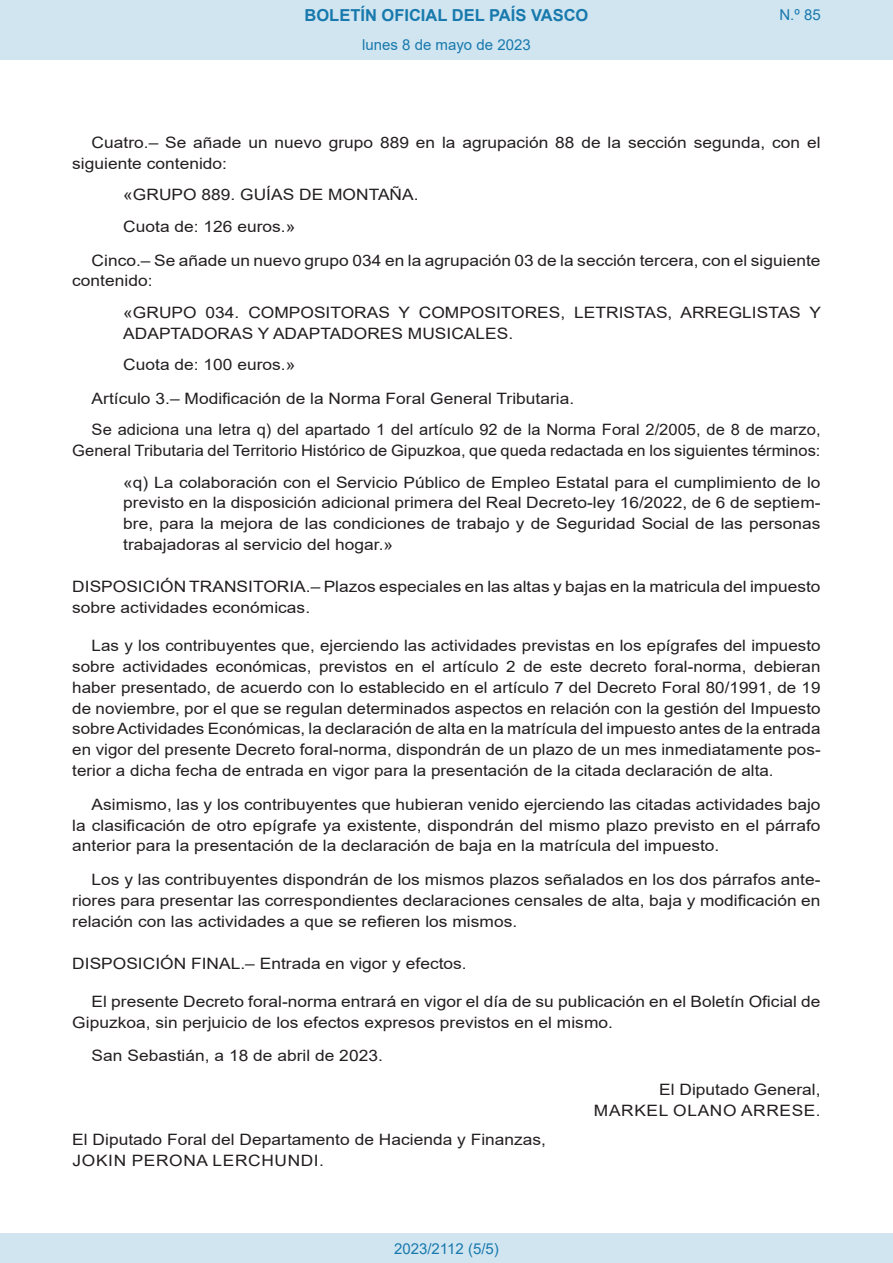
<style>
.page{position:relative;width:893px;height:1263px;background:#fff}
.page>*{position:absolute;margin:0;border:0;box-sizing:border-box;transform-origin:0 0}
.t1{font:700 16.5px "Arial";color:#1879ad}
.BOPVDetalle{font:15.6px/20.9px "Arial";color:#231f20;scale:1.11 1}
.BOPVDetalle-2{font:15.6px/20.9px "Arial";color:#231f20;text-align:justify;scale:1.08 1}
.BOPVDetalle2{font:15.6px/20.9px "Arial";color:#231f20;scale:1.11 1}
.BOPVDetalle-3{font:15.6px/20.9px "Arial";color:#231f20;text-align:right;scale:1.05 1}
.BOPVDisposicionTitul{font:15.6px/20.9px "Arial";color:#231f20;scale:1.11 1}
.BOPVFirmaPuesto{font:15.6px "Arial";color:#231f20;scale:1.11 1}
.BOPVFirmaLugFec{font:15.6px "Arial";color:#231f20;scale:1.11 1}
.BOPVFirmaNombre{font:15.6px "Arial";letter-spacing:.035em;color:#231f20;scale:1.11 1}
.BOPVPuestoLehen2{font:15.6px "Arial";color:#231f20;scale:1.11 1}
.BOPVNombreLehen2{font:15.6px "Arial";letter-spacing:.035em;color:#231f20;scale:1.11 1}
.Paginacion_Centro{font:15px "Arial";color:#1879ad}
</style>
<div class="page">
<div style="left:0;top:0;width:893px;height:60px;background:#d0e5f0"></div>
<div style="left:0;top:1233px;width:893px;height:30px;background:#d0e5f0"></div>
<p class="t1" style="left:305px;top:3px;width:285px">BOLETÍN OFICIAL DEL PAÍS VASCO</p>
<p class="Paginacion_Centro" style="left:362px;top:35px;width:170px">lunes 8 de mayo de 2023</p>
<p class="Paginacion_Centro" style="left:779px;top:5px;width:43px">N.º 85</p>
<p class="BOPVDetalle" style="left:72px;top:132px;width:676px;text-indent:19px">Cuatro.– Se añade un nuevo grupo 889 en la agrupación 88 de la sección segunda, con el siguiente contenido:</p>
<p class="BOPVDetalle2" style="left:123px;top:184px;width:267px">«GRUPO 889. GUÍAS DE MONTAÑA.</p>
<p class="BOPVDetalle2" style="left:123px;top:216px;width:157px">Cuota de: 126 euros.»</p>
<p class="BOPVDetalle" style="left:72px;top:249px;width:676px;text-indent:19px">Cinco.– Se añade un nuevo grupo 034 en la agrupación 03 de la sección tercera, con el siguiente contenido:</p>
<p class="BOPVDetalle2" style="left:123px;top:302px;width:630px">«GRUPO 034. COMPOSITORAS Y COMPOSITORES, LETRISTAS, ARREGLISTAS Y<br>ADAPTADORAS Y ADAPTADORES MUSICALES.</p>
<p class="BOPVDetalle2" style="left:123px;top:354px;width:157px">Cuota de: 100 euros.»</p>
<p class="BOPVDetalle" style="left:92px;top:388px;width:436px">Artículo 3.– Modificación de la Norma Foral General Tributaria.</p>
<p class="BOPVDetalle-3" style="left:72px;top:419px;width:714px">Se adiciona una letra q) del apartado 1 del artículo 92 de la Norma Foral 2/2005, de 8 de marzo,<br>General Tributaria del Territorio Histórico de Gipuzkoa, que queda redactada en los siguientes términos:</p>
<p class="BOPVDetalle2" style="left:123px;top:472px;width:630px;text-align:justify">«q) La colaboración con el Servicio Público de Empleo Estatal para el cumplimiento de lo previsto en la disposición adicional primera del Real Decreto-ley 16/2022, de 6 de septiem&shy;bre, para la mejora de las condiciones de trabajo y de Seguridad Social de las personas trabajadoras al servicio del hogar.»</p>
<p class="BOPVDisposicionTitul" style="left:72px;top:576px;width:676px">DISPOSICIÓN TRANSITORIA.– Plazos especiales en las altas y bajas en la matricula del impuesto sobre actividades económicas.</p>
<p class="BOPVDetalle-2" style="left:72px;top:635px;width:694px;text-indent:19px">Las y los contribuyentes que, ejerciendo las actividades previstas en los epígrafes del impuesto sobre actividades económicas, previstos en el artículo 2 de este decreto foral-norma, debieran haber presentado, de acuerdo con lo establecido en el artículo 7 del Decreto Foral 80/1991, de 19 de noviembre, por el que se regulan determinados aspectos en relación con la gestión del Impuesto sobre Actividades Económicas, la declaración de alta en la matrícula del impuesto antes de la entrada en vigor del presente Decreto foral-norma, dispondrán de un plazo de un mes inmediatamente pos&shy;terior a dicha fecha de entrada en vigor para la presentación de la citada declaración de alta.</p>
<p class="BOPVDetalle" style="left:72px;top:794px;width:676px;text-align:justify;text-indent:19px">Asimismo, las y los contribuyentes que hubieran venido ejerciendo las citadas actividades bajo la clasificación de otro epígrafe ya existente, dispondrán del mismo plazo previsto en el párrafo anterior para la presentación de la declaración de baja en la matrícula del impuesto.</p>
<p class="BOPVDetalle" style="left:72px;top:869px;width:676px;text-align:justify;text-indent:19px">Los y las contribuyentes dispondrán de los mismos plazos señalados en los dos párrafos ante&shy;riores para presentar las correspondientes declaraciones censales de alta, baja y modificación en relación con las actividades a que se refieren los mismos.</p>
<p class="BOPVDisposicionTitul" style="left:72px;top:953px;width:357px">DISPOSICIÓN FINAL.– Entrada en vigor y efectos.</p>
<p class="BOPVDetalle" style="left:72px;top:991px;width:676px;text-indent:19px">El presente Decreto foral-norma entrará en vigor el día de su publicación en el Boletín Oficial de<br>Gipuzkoa, sin perjuicio de los efectos expresos previstos en el mismo.</p>
<p class="BOPVFirmaLugFec" style="left:92px;top:1045px;width:264px">San Sebastián, a 18 de abril de 2023.</p>
<p class="BOPVPuestoLehen2" style="left:659px;top:1078px;width:147px">El Diputado General,</p>
<p class="BOPVNombreLehen2" style="left:594px;top:1099px;width:206px">MARKEL OLANO ARRESE.</p>
<p class="BOPVFirmaPuesto" style="left:72px;top:1129px;width:428px">El Diputado Foral del Departamento de Hacienda y Finanzas,</p>
<p class="BOPVFirmaNombre" style="left:73px;top:1150px;width:228px">JOKIN PERONA LERCHUNDI.</p>
<p class="Paginacion_Centro" style="left:394px;top:1238px;width:106px">2023/2112 (5/5)</p>
</div>
